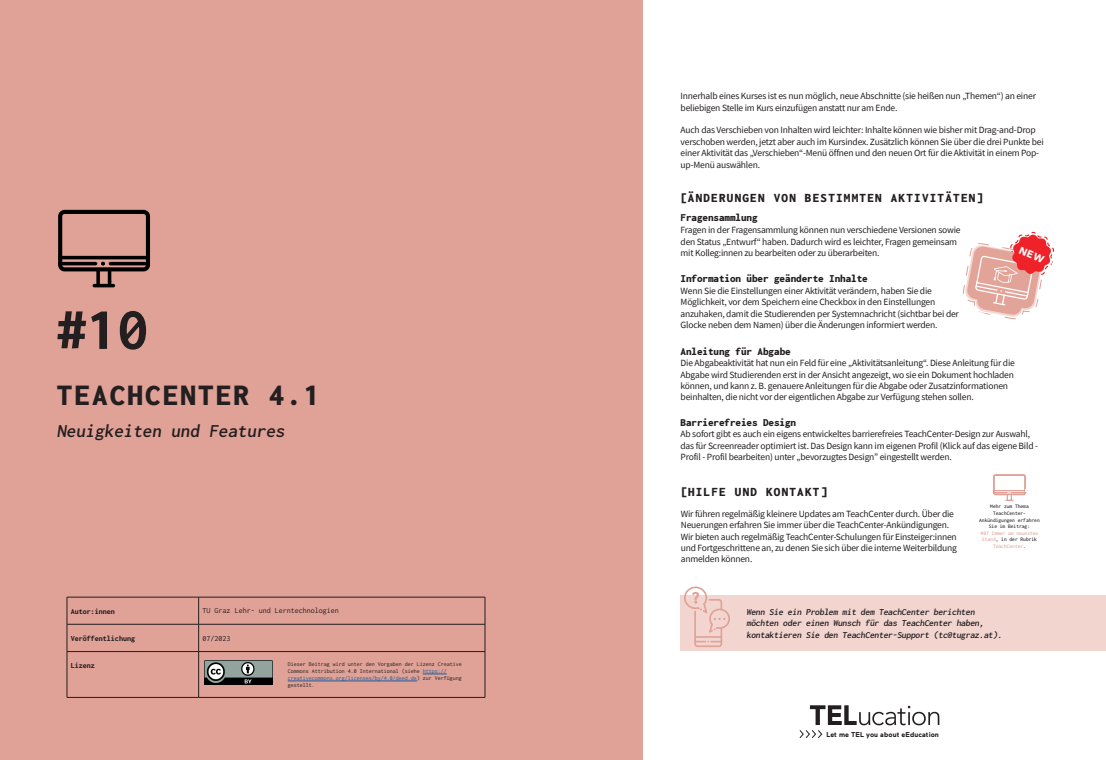
<style>
.page{position:relative;width:1106px;height:760px;background:#fff}
.page>*{position:absolute;margin:0;border:0;box-sizing:border-box;transform-origin:0 0}
.t1{font:800 60px "Inconsolata";color:#231f20}
.t2{font:900 31px "Inconsolata";letter-spacing:.07em;color:#231f20}
.t3{font:600 19px "Inconsolata";color:#231f20}
.t4{font:900 13px "Inconsolata";letter-spacing:.1em;color:#231f20}
.t5{font:900 11px "Inconsolata";color:#231f20}
.t6{font:9.5px/11.4px "Source Sans Pro";letter-spacing:-.02em;color:#231f20}
.t7{font:600 9.5px/11.4px "Inconsolata";color:#231f20}
.t8{font:8px "Inconsolata";color:#231f20}
.t9{font:800 8px "Inconsolata";color:#231f20}
.t10{font:700 7px "Maax";letter-spacing:.01em;color:#231f20}
.t11{font:6px/7px "Inconsolata";color:#231f20}
.t12{font:500 5.5px/6.6px "Inconsolata";color:#231f20;text-align:center}
.t13{font:500 5.5px/6.6px "Inconsolata";color:#e0a298;text-align:center}
.s1{color:#175d9e}
.s2{color:#231f20}
</style>
<div class="page">
<svg style="left:799px;top:705px;width:140px;height:33px"></svg>
<div style="left:0;top:0;width:642px;height:760px;background:#e0a197"></div>
<hr style="left:67px;top:597px;width:132px;height:1px;background:#231f20">
<hr style="left:199px;top:597px;width:286px;height:1px;background:#231f20">
<hr style="left:67px;top:624px;width:132px;height:1px;background:#231f20">
<svg style="left:67px;top:597px;width:1px;height:54px"></svg>
<hr style="left:199px;top:624px;width:286px;height:1px;background:#231f20">
<svg style="left:198px;top:597px;width:1px;height:54px"></svg>
<svg style="left:485px;top:597px;width:1px;height:54px"></svg>
<hr style="left:67px;top:651px;width:132px;height:1px;background:#231f20">
<hr style="left:67px;top:651px;width:1px;height:46px;background:#231f20">
<hr style="left:199px;top:651px;width:286px;height:1px;background:#231f20">
<hr style="left:198px;top:651px;width:1px;height:46px;background:#231f20">
<hr style="left:485px;top:651px;width:1px;height:46px;background:#231f20">
<hr style="left:67px;top:697px;width:132px;height:1px;background:#231f20">
<hr style="left:199px;top:697px;width:286px;height:1px;background:#231f20">
<svg style="left:423px;top:673px;width:24px;height:1px"></svg>
<hr style="left:288px;top:680px;width:129px;height:1px;background:#175d9e">
<img style="left:204px;top:661px;width:69px;height:24px">
<svg style="left:58px;top:209px;width:93px;height:77px"></svg>
<div style="left:93px;top:284px;width:22px;height:3px;border:2px solid #000001"></div>
<div style="left:680px;top:595px;width:426px;height:55px;background:#f2d5cf"></div>
<svg style="left:993px;top:474px;width:34px;height:27px"></svg>
<svg style="left:684px;top:586px;width:46px;height:61px"></svg>
<svg style="left:963px;top:232px;width:91px;height:87px"></svg>
<h1 class="t1" style="left:57px;top:289px;width:93px">#10</h1>
<h2 class="t2" style="left:57px;top:374px;width:264px">TEACHCENTER 4.1</h2>
<h3 class="t3" style="left:57px;top:418px;width:233px">Neuigkeiten und Features</h3>
<p class="t9" style="left:71px;top:606px;width:45px">Autor:innen</p>
<p class="t8" style="left:203px;top:605px;width:137px">TU Graz Lehr- und Lerntechnologien</p>
<p class="t9" style="left:71px;top:633px;width:65px">Veröffentlichung</p>
<p class="t8" style="left:203px;top:633px;width:29px">07/2023</p>
<p class="t9" style="left:71px;top:660px;width:25px">Lizenz</p>
<p class="t11" style="left:288px;top:660px;width:175px">Dieser Beitrag wird unter den Vorgaben der Lizenz Creative Commons Attribution 4.0 International (siehe <span class="s1">https:// creativecommons.org/licenses/by/4.0/deed.de</span>) zur Verfügung gestellt.</p>
<p class="t6" style="left:680px;top:90px;width:357px">Innerhalb eines Kurses ist es nun möglich, neue Abschnitte (sie heißen nun „Themen“) an einer beliebigen Stelle im Kurs einzufügen anstatt nur am Ende.</p>
<p class="t6" style="left:680px;top:125px;width:364px">Auch das Verschieben von Inhalten wird leichter: Inhalte können wie bisher mit Drag-and-Drop verschoben werden, jetzt aber auch im Kursindex. Zusätzlich können Sie über die drei Punkte bei einer Aktivität das „Verschieben“-Menü öffnen und den neuen Ort für die Aktivität in einem Pop&shy;up-Menü auswählen.</p>
<h3 class="t4" style="left:680px;top:189px;width:304px">[ÄNDERUNGEN VON BESTIMMTEN AKTIVITÄTEN]</h3>
<p class="t5" style="left:680px;top:210px;width:79px">Fragensammlung</p>
<p class="t6" style="left:680px;top:224px;width:281px">Fragen in der Fragensammlung können nun verschiedene Versionen sowie den Status „Entwurf“ haben. Dadurch wird es leichter, Fragen gemeinsam mit Kolleg:innen zu bearbeiten oder zu überarbeiten.</p>
<p class="t5" style="left:680px;top:271px;width:189px">Information über geänderte Inhalte</p>
<p class="t6" style="left:680px;top:285px;width:280px">Wenn Sie die Einstellungen einer Aktivität verändern, haben Sie die Möglichkeit, vor dem Speichern eine Checkbox in den Einstellungen anzuhaken, damit die Studierenden per Systemnachricht (sichtbar bei der Glocke neben dem Namen) über die Änderungen informiert werden.</p>
<p class="t6" style="left:680px;top:357px;width:336px">Die Abgabeaktivität hat nun ein Feld für eine „Aktivitätsanleitung“. Diese Anleitung für die Abgabe wird Studierenden erst in der Ansicht angezeigt, wo sie ein Dokument hochladen können, und kann z. B. genauere Anleitungen für die Abgabe oder Zusatzinformationen beinhalten, die nicht vor der eigentlichen Abgabe zur Verfügung stehen sollen.</p>
<p class="t6" style="left:680px;top:428px;width:359px">Ab sofort gibt es auch ein eigens entwickeltes barrierefreies TeachCenter-Design zur Auswahl, das für Screenreader optimiert ist. Das Design kann im eigenen Profil (Klick auf das eigene Bild -<br>Profil - Profil bearbeiten) unter „bevorzugtes Design” eingestellt werden.</p>
<p class="t5" style="left:680px;top:343px;width:112px">Anleitung für Abgabe</p>
<p class="t5" style="left:680px;top:415px;width:117px">Barrierefreies Design</p>
<h3 class="t4" style="left:680px;top:483px;width:148px">[HILFE UND KONTAKT]</h3>
<p class="t6" style="left:680px;top:508px;width:278px">Wir führen regelmäßig kleinere Updates am TeachCenter durch. Über die Neuerungen erfahren Sie immer über die TeachCenter-Ankündigungen.<br>Wir bieten auch regelmäßig TeachCenter-Schulungen für Einsteiger:innen und Fortgeschrittene an, zu denen Sie sich über die interne Weiterbildung anmelden können.</p>
<p class="t12" style="left:979px;top:503px;width:62px">Mehr zum Thema<br>TeachCenter-<br>Ankündigungen erfahren<br>Sie im Beitrag:</p>
<p class="t13" style="left:980px;top:530px;width:59px">#07 Immer am neuesten<br>Stand<span class="s2">, in der Rubrik<br></span>TeachCenter<span class="s2">.</span></p>
<p class="t7" style="left:746px;top:606px;width:259px">Wenn Sie ein Problem mit dem TeachCenter berichten möchten oder einen Wunsch für das TeachCenter haben, kontaktieren Sie den TeachCenter-Support (tc@tugraz.at).</p>
<p class="t10" style="left:826px;top:730px;width:114px">Let me TEL you about eEducation</p>
</div>
